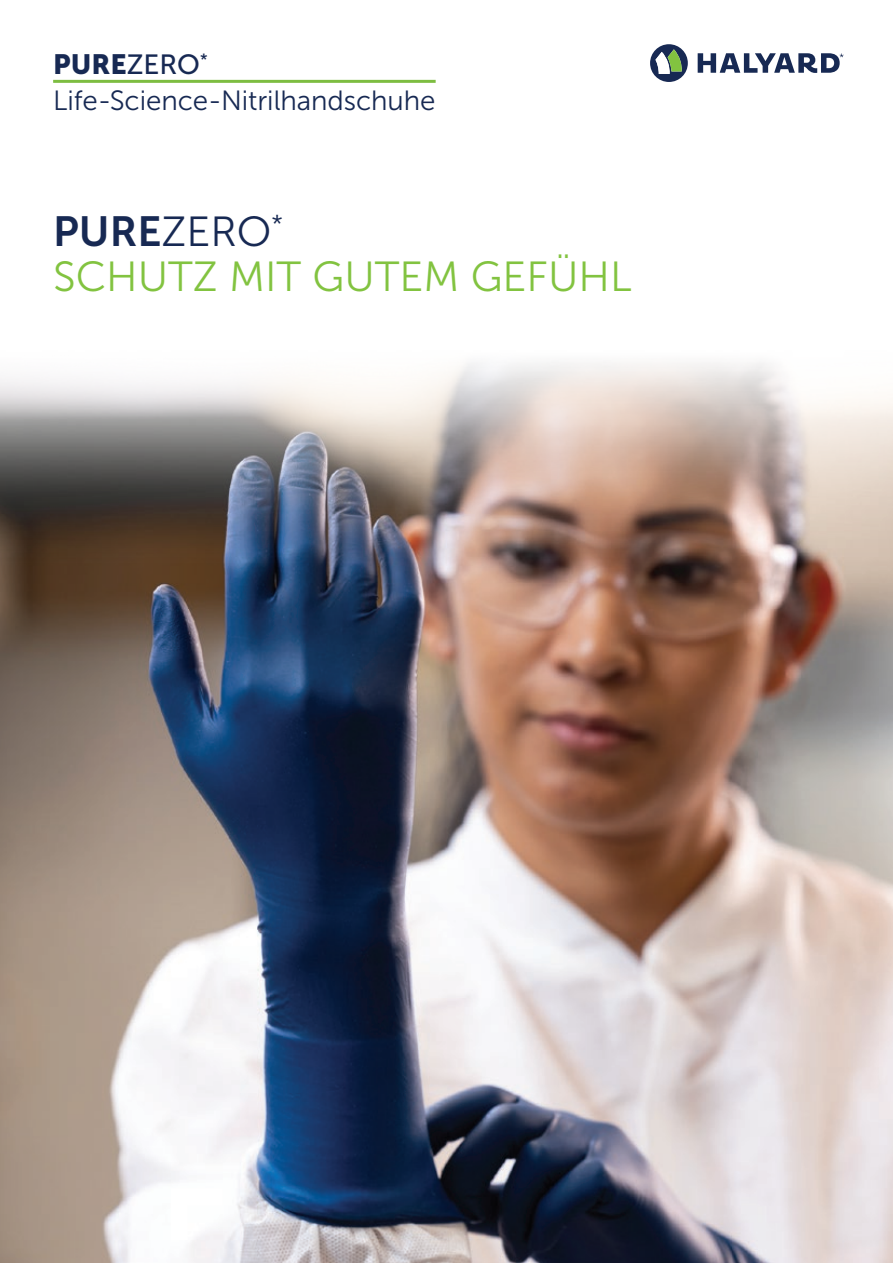
<style>
.page{position:relative;width:893px;height:1263px;background:#fff}
.page>*{position:absolute;margin:0;border:0;box-sizing:border-box;transform-origin:0 0}
.t1{font:42px "Museo Sans 300";color:#82c340}
.t2{font:42px "Museo Sans 700";color:#172953}
.t3{font:27.75px "Museo Sans 300";letter-spacing:-.005em;color:#172953}
.t4{font:27.75px "Museo Sans 900";color:#172953}
.s1{font-family:"Museo Sans 500"}
.s2{font-family:"Museo Sans 300"}
</style>
<div class="page">
<svg style="left:650px;top:44px;width:38px;height:38px"></svg>
<svg style="left:698px;top:53px;width:146px;height:20px"></svg>
<img style="left:0;top:362px;width:893px;height:901px">
<hr style="left:53px;top:80px;width:383px;height:3px;background:#7dbd41">
<p class="t4" style="left:53px;top:48px;width:156px">PURE<span class="s1">ZERO</span><sup>*</sup></p>
<p class="t3" style="left:53px;top:85px;width:384px">Life-Science-Nitrilhandschuhe</p>
<h1 class="t2" style="left:53px;top:208px;width:231px">PURE<span class="s2">ZERO</span><sup>*</sup></h1>
<h1 class="t1" style="left:53px;top:254px;width:580px">SCHUTZ MIT GUTEM GEFÜHL</h1>
</div>
